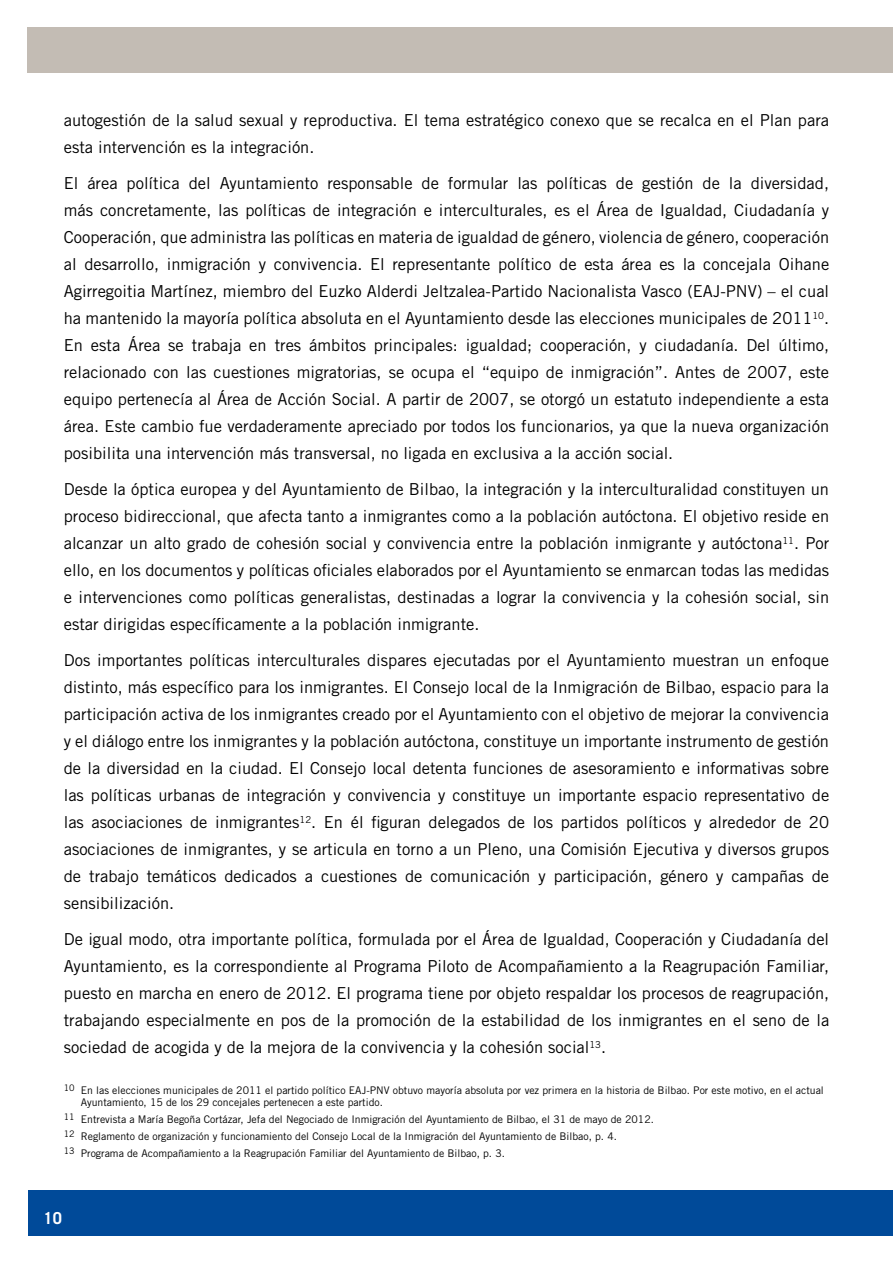
<style>
.page{position:relative;width:893px;height:1263px;background:#fff}
.page>*{position:absolute;margin:0;border:0;box-sizing:border-box;transform-origin:0 0}
.t1{font:16.5px/27px "Trade Gothic";color:#000;text-align:justify}
.t2{font:700 16.5px "Trade Gothic";color:#fff}
.t3{font:10.5px/16.8px "Trade Gothic";color:#000}
</style>
<div class="page">
<div style="left:28px;top:1191px;width:865px;height:45px;background:#004a99"></div>
<div style="left:28px;top:27px;width:865px;height:45px;background:#c3bcb4"></div>
<p class="t1" style="left:64px;top:106px;width:767px">autogestión de la salud sexual y reproductiva. El tema estratégico conexo que se recalca en el Plan para esta intervención es la integración.</p>
<p class="t1" style="left:64px;top:169px;width:767px">El área política del Ayuntamiento responsable de formular las políticas de gestión de la diversidad, más concretamente, las políticas de integración e interculturales, es el Área de Igualdad, Ciudadanía y Cooperación, que administra las políticas en materia de igualdad de género, violencia de género, cooperación al desarrollo, inmigración y convivencia. El representante político de esta área es la concejala Oihane Agirregoitia Martínez, miembro del Euzko Alderdi Jeltzalea-Partido Nacionalista Vasco (EAJ-PNV) – el cual ha mantenido la mayoría política absoluta en el Ayuntamiento desde las elecciones municipales de 2011<sup>10</sup>.<br>En esta Área se trabaja en tres ámbitos principales: igualdad; cooperación, y ciudadanía. Del último, relacionado con las cuestiones migratorias, se ocupa el “equipo de inmigración”. Antes de 2007, este equipo pertenecía al Área de Acción Social. A partir de 2007, se otorgó un estatuto independiente a esta área. Este cambio fue verdaderamente apreciado por todos los funcionarios, ya que la nueva organización posibilita una intervención más transversal, no ligada en exclusiva a la acción social.</p>
<p class="t1" style="left:64px;top:475px;width:767px">Desde la óptica europea y del Ayuntamiento de Bilbao, la integración y la interculturalidad constituyen un proceso bidireccional, que afecta tanto a inmigrantes como a la población autóctona. El objetivo reside en alcanzar un alto grado de cohesión social y convivencia entre la población inmigrante y autóctona<sup>11</sup>. Por ello, en los documentos y políticas oficiales elaborados por el Ayuntamiento se enmarcan todas las medidas e intervenciones como políticas generalistas, destinadas a lograr la convivencia y la cohesión social, sin estar dirigidas específicamente a la población inmigrante.</p>
<p class="t1" style="left:64px;top:646px;width:767px">Dos importantes políticas interculturales dispares ejecutadas por el Ayuntamiento muestran un enfoque distinto, más específico para los inmigrantes. El Consejo local de la Inmigración de Bilbao, espacio para la participación activa de los inmigrantes creado por el Ayuntamiento con el objetivo de mejorar la convivencia y el diálogo entre los inmigrantes y la población autóctona, constituye un importante instrumento de gestión de la diversidad en la ciudad. El Consejo local detenta funciones de asesoramiento e informativas sobre las políticas urbanas de integración y convivencia y constituye un importante espacio representativo de las asociaciones de inmigrantes<sup>12</sup>. En él figuran delegados de los partidos políticos y alrededor de 20 asociaciones de inmigrantes, y se articula en torno a un Pleno, una Comisión Ejecutiva y diversos grupos de trabajo temáticos dedicados a cuestiones de comunicación y participación, género y campañas de sensibilización.</p>
<p class="t1" style="left:64px;top:925px;width:767px">De igual modo, otra importante política, formulada por el Área de Igualdad, Cooperación y Ciudadanía del Ayuntamiento, es la correspondiente al Programa Piloto de Acompañamiento a la Reagrupación Familiar, puesto en marcha en enero de 2012. El programa tiene por objeto respaldar los procesos de reagrupación, trabajando especialmente en pos de la promoción de la estabilidad de los inmigrantes en el seno de la sociedad de acogida y de la mejora de la convivencia y la cohesión social<sup>13</sup>.</p>
<p class="t3" style="left:81px;top:1083px;width:745px;line-height:12.6px;text-indent:-17px"><sup>10</sup> En las elecciones municipales de 2011 el partido político EAJ-PNV obtuvo mayoría absoluta por vez primera en la historia de Bilbao. Por este motivo, en el actual<br>Ayuntamiento, 15 de los 29 concejales pertenecen a este partido.</p>
<p class="t3" style="left:64px;top:1111px;width:592px"><sup>11</sup> Entrevista a María Begoña Cortázar, Jefa del Negociado de Inmigración del Ayuntamiento de Bilbao, el 31 de mayo de 2012.<br><sup>12</sup> Reglamento de organización y funcionamiento del Consejo Local de la Inmigración del Ayuntamiento de Bilbao, p. 4.<br><sup>13</sup> Programa de Acompañamiento a la Reagrupación Familiar del Ayuntamiento de Bilbao, p. 3.</p>
<p class="t2" style="left:44px;top:1208px;width:20px">10</p>
</div>
